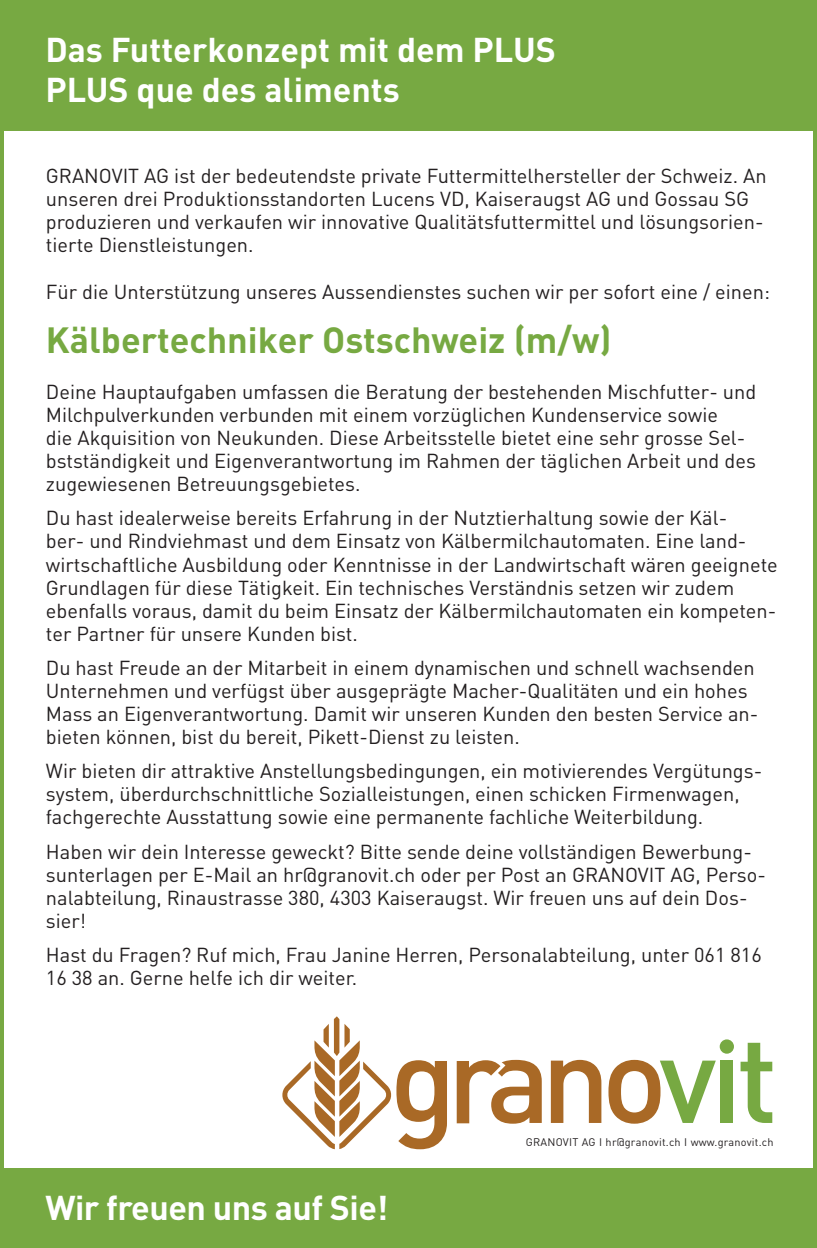
<style>
.page{position:relative;width:817px;height:1248px;background:#fff}
.page>*{position:absolute;margin:0;border:0;box-sizing:border-box;transform-origin:0 0}
.t1{font:700 36px "DIN";color:#77a942}
.Einf__Abs{font:700 34px "DIN";color:#fff}
.t2{font:20px/23px "DIN";color:#231f20}
.Text__bottom{font:11px "DIN";letter-spacing:.02em;color:#231f20}
</style>
<div class="page">
<div style="left:0;top:0;width:816px;height:130px;background:#77a942"></div>
<div style="left:0;top:1168px;width:816px;height:79px;background:#77a942"></div>
<svg style="left:282px;top:1016px;width:165px;height:133px"></svg>
<svg style="left:550px;top:1059px;width:51px;height:63px"></svg>
<svg style="left:608px;top:1059px;width:107px;height:64px"></svg>
<div style="left:720px;top:1060px;width:12px;height:62px;background:#77a942"></div>
<svg style="left:740px;top:1042px;width:32px;height:80px"></svg>
<svg style="left:456px;top:1059px;width:85px;height:64px"></svg>
<div style="left:719px;top:1039px;width:14px;height:14px;background:#77a942;border-radius:50%"></div>
<div style="left:0;top:0;width:816px;height:1247px;border:4px solid #77a942"></div>
<p class="Einf__Abs" style="left:45px;top:28px;width:512px">Das Futterkonzept mit dem PLUS</p>
<p class="Einf__Abs" style="left:45px;top:68px;width:356px">PLUS que des aliments</p>
<p class="t2" style="left:46px;top:164px;width:722px">GRANOVIT AG ist der bedeutendste private Futtermittelhersteller der Schweiz. An unseren drei Produktionsstandorten Lucens VD, Kaiseraugst AG und Gossau SG produzieren und verkaufen wir innovative Qualitätsfuttermittel und lösungsorien&shy;tierte Dienstleistungen.</p>
<p class="t2" style="left:46px;top:280px;width:725px">Für die Unterstützung unseres Aussendienstes suchen wir per sofort eine / einen:</p>
<p class="t1" style="left:46px;top:317px;width:567px">Kälbertechniker Ostschweiz (m/w)</p>
<p class="t2" style="left:46px;top:380px;width:711px">Deine Hauptaufgaben umfassen die Beratung der bestehenden Mischfutter- und Milchpulverkunden verbunden mit einem vorzüglichen Kundenservice sowie<br>die Akquisition von Neukunden. Diese Arbeitsstelle bietet eine sehr grosse Sel&shy;bstständigkeit und Eigenverantwortung im Rahmen der täglichen Arbeit und des zugewiesenen Betreuungsgebietes.</p>
<p class="t2" style="left:46px;top:506px;width:733px">Du hast idealerweise bereits Erfahrung in der Nutztierhaltung sowie der Käl-<br>ber- und Rindviehmast und dem Einsatz von Kälbermilchautomaten. Eine land&shy;wirtschaftliche Ausbildung oder Kenntnisse in der Landwirtschaft wären geeignete Grundlagen für diese Tätigkeit. Ein technisches Verständnis setzen wir zudem ebenfalls voraus, damit du beim Einsatz der Kälbermilchautomaten ein kompeten&shy;ter Partner für unsere Kunden bist.</p>
<p class="t2" style="left:46px;top:655px;width:713px">Du hast Freude an der Mitarbeit in einem dynamischen und schnell wachsenden Unternehmen und verfügst über ausgeprägte Macher-Qualitäten und ein hohes Mass an Eigenverantwortung. Damit wir unseren Kunden den besten Service an&shy;bieten können, bist du bereit, Pikett-Dienst zu leisten.</p>
<p class="t2" style="left:46px;top:759px;width:717px">Wir bieten dir attraktive Anstellungsbedingungen, ein motivierendes Vergütungs&shy;system, überdurchschnittliche Sozialleistungen, einen schicken Firmenwagen, fachgerechte Ausstattung sowie eine permanente fachliche Weiterbildung.</p>
<p class="t2" style="left:46px;top:839px;width:721px">Haben wir dein Interesse geweckt? Bitte sende deine vollständigen Bewerbung&shy;sunterlagen per E-Mail an hr@granovit.ch oder per Post an GRANOVIT AG, Perso&shy;nalabteilung, Rinaustrasse 380, 4303 Kaiseraugst. Wir freuen uns auf dein Dos&shy;sier!</p>
<p class="t2" style="left:46px;top:942px;width:717px">Hast du Fragen? Ruf mich, Frau Janine Herren, Personalabteilung, unter 061 816<br>16 38 an. Gerne helfe ich dir weiter.</p>
<p class="Einf__Abs" style="left:45px;top:1184px;width:344px">Wir freuen uns auf Sie!</p>
<p class="Text__bottom" style="left:525px;top:1135px;width:249px">GRANOVIT AG I hr@granovit.ch I www.granovit.ch</p>
</div>
